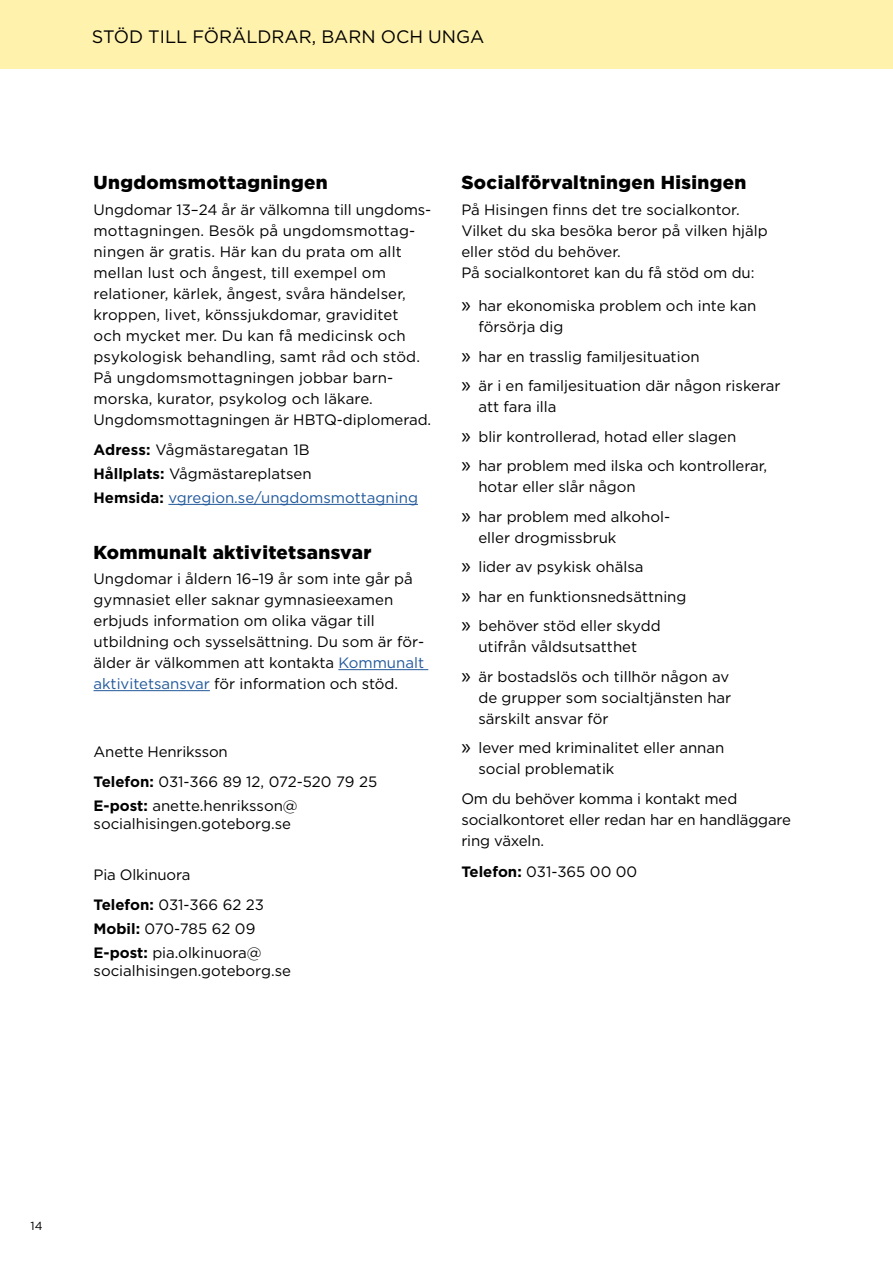
<style>
.page{position:relative;width:893px;height:1263px;background:#fff}
.page>*{position:absolute;margin:0;border:0;box-sizing:border-box;transform-origin:0 0}
.Mellanrubrik{font:900 18.75px "Gotham";letter-spacing:.02em;color:#000}
.Mötesplats_sidhuvud{font:18px "Gotham";color:#000}
.Brödtext{font:15px/21px "Gotham";color:#000}
.Kontaktinfo{font:15px/18px "Gotham";color:#000}
.Kontaktinfo-2{font:15px "Gotham";color:#22599b}
.t1{font:11.7px "Gotham";color:#000}
.s1{font-weight:700}
.s2{font-weight:700;color:#000}
.s3{color:#22599b}
.s4{font-family:"Myriad Pro";font-size:22.5px}
</style>
<div class="page">
<div style="left:0;top:0;width:893px;height:68px;background:#fff2ad"></div>
<hr style="left:168px;top:504px;width:250px;height:1px;background:#22599b">
<hr style="left:338px;top:669px;width:90px;height:1px;background:#22599b">
<hr style="left:94px;top:690px;width:116px;height:1px;background:#22599b">
<p class="Mötesplats_sidhuvud" style="left:92px;top:25px;width:394px">STÖD TILL FÖRÄLDRAR, BARN OCH UNGA</p>
<p class="Mellanrubrik" style="left:94px;top:170px;width:236px">Ungdomsmottagningen</p>
<p class="Brödtext" style="left:94px;top:198px;width:339px">Ungdomar 13–24 år är välkomna till ungdoms&shy;mottagningen. Besök på ungdomsmottag&shy;ningen är gratis. Här kan du prata om allt mellan lust och ångest, till exempel om relationer, kärlek, ångest, svåra händelser, kroppen, livet, könssjukdomar, graviditet<br>och mycket mer. Du kan få medicinsk och psykologisk behandling, samt råd och stöd.<br>På ungdomsmottagningen jobbar barn&shy;morska, kurator, psykolog och läkare.<br>Ungdomsmottagningen är HBTQ-diplomerad.</p>
<p class="Kontaktinfo" style="left:94px;top:441px;width:218px"><span class="s1">Adress:</span> Vågmästaregatan 1B</p>
<p class="Kontaktinfo" style="left:94px;top:464px;width:220px"><span class="s1">Hållplats:</span> Vågmästareplatsen</p>
<p class="Kontaktinfo-2" style="left:94px;top:488px;width:326px"><span class="s2">Hemsida:</span> vgregion.se/ungdomsmottagning</p>
<p class="Mellanrubrik" style="left:94px;top:539px;width:279px">Kommunalt aktivitetsansvar</p>
<p class="Brödtext" style="left:94px;top:568px;width:332px">Ungdomar i åldern 16–19 år som inte går på gymnasiet eller saknar gymnasieexamen erbjuds information om olika vägar till utbildning och sysselsättning. Du som är för&shy;älder är välkommen att kontakta <span class="s3">Kommunalt aktivitetsansvar</span> för information och stöd.</p>
<p class="Brödtext" style="left:94px;top:740px;width:136px">Anette Henriksson</p>
<p class="Kontaktinfo" style="left:94px;top:773px;width:285px"><span class="s1">Telefon:</span> 031-366 89 12, 072-520 79 25</p>
<p class="Kontaktinfo" style="left:94px;top:796px;width:206px"><span class="s1">E-post:</span> anette.henriksson@ socialhisingen.goteborg.se</p>
<p class="Brödtext" style="left:94px;top:863px;width:98px">Pia Olkinuora</p>
<p class="Kontaktinfo" style="left:94px;top:896px;width:172px"><span class="s1">Telefon:</span> 031-366 62 23</p>
<p class="Kontaktinfo" style="left:94px;top:919px;width:163px"><span class="s1">Mobil:</span> 070-785 62 09</p>
<p class="Kontaktinfo" style="left:94px;top:943px;width:199px"><span class="s1">E-post:</span> pia.olkinuora@ socialhisingen.goteborg.se</p>
<p class="Mellanrubrik" style="left:461px;top:170px;width:286px">Socialförvaltningen Hisingen</p>
<p class="Brödtext" style="left:461px;top:198px;width:308px">På Hisingen finns det tre socialkontor.<br>Vilket du ska besöka beror på vilken hjälp eller stöd du behöver.<br>På socialkontoret kan du få stöd om du:</p>
<p class="Brödtext" style="left:478px;top:295px;width:279px;text-indent:-17px"><span class="s4">»</span> har ekonomiska problem och inte kan försörja dig</p>
<p class="Brödtext" style="left:461px;top:346px;width:240px"><span class="s4">»</span> har en trasslig familjesituation</p>
<p class="Brödtext" style="left:478px;top:375px;width:304px;text-indent:-17px"><span class="s4">»</span> är i en familjesituation där någon riskerar att fara illa</p>
<p class="Brödtext" style="left:461px;top:426px;width:276px"><span class="s4">»</span> blir kontrollerad, hotad eller slagen</p>
<p class="Brödtext" style="left:478px;top:455px;width:290px;text-indent:-17px"><span class="s4">»</span> har problem med ilska och kontrollerar, hotar eller slår någon</p>
<p class="Brödtext" style="left:478px;top:506px;width:191px;text-indent:-17px"><span class="s4">»</span> har problem med alkohol&shy;eller drogmissbruk</p>
<p class="Brödtext" style="left:461px;top:556px;width:184px"><span class="s4">»</span> lider av psykisk ohälsa</p>
<p class="Brödtext" style="left:461px;top:586px;width:227px"><span class="s4">»</span> har en funktionsnedsättning</p>
<p class="Brödtext" style="left:461px;top:615px;width:201px;text-align:center"><span class="s4">»</span> behöver stöd eller skydd utifrån våldsutsatthet</p>
<p class="Brödtext" style="left:478px;top:666px;width:254px;text-indent:-17px"><span class="s4">»</span> är bostadslös och tillhör någon av de grupper som socialtjänsten har särskilt ansvar för</p>
<p class="Brödtext" style="left:478px;top:737px;width:248px;text-indent:-17px"><span class="s4">»</span> lever med kriminalitet eller annan social problematik</p>
<p class="Brödtext" style="left:461px;top:788px;width:331px">Om du behöver komma i kontakt med socialkontoret eller redan har en handläggare ring växeln.</p>
<p class="Kontaktinfo" style="left:461px;top:862px;width:177px"><span class="s1">Telefon:</span> 031-365 00 00</p>
<p class="t1" style="left:30px;top:1218px;width:14px">14</p>
</div>
